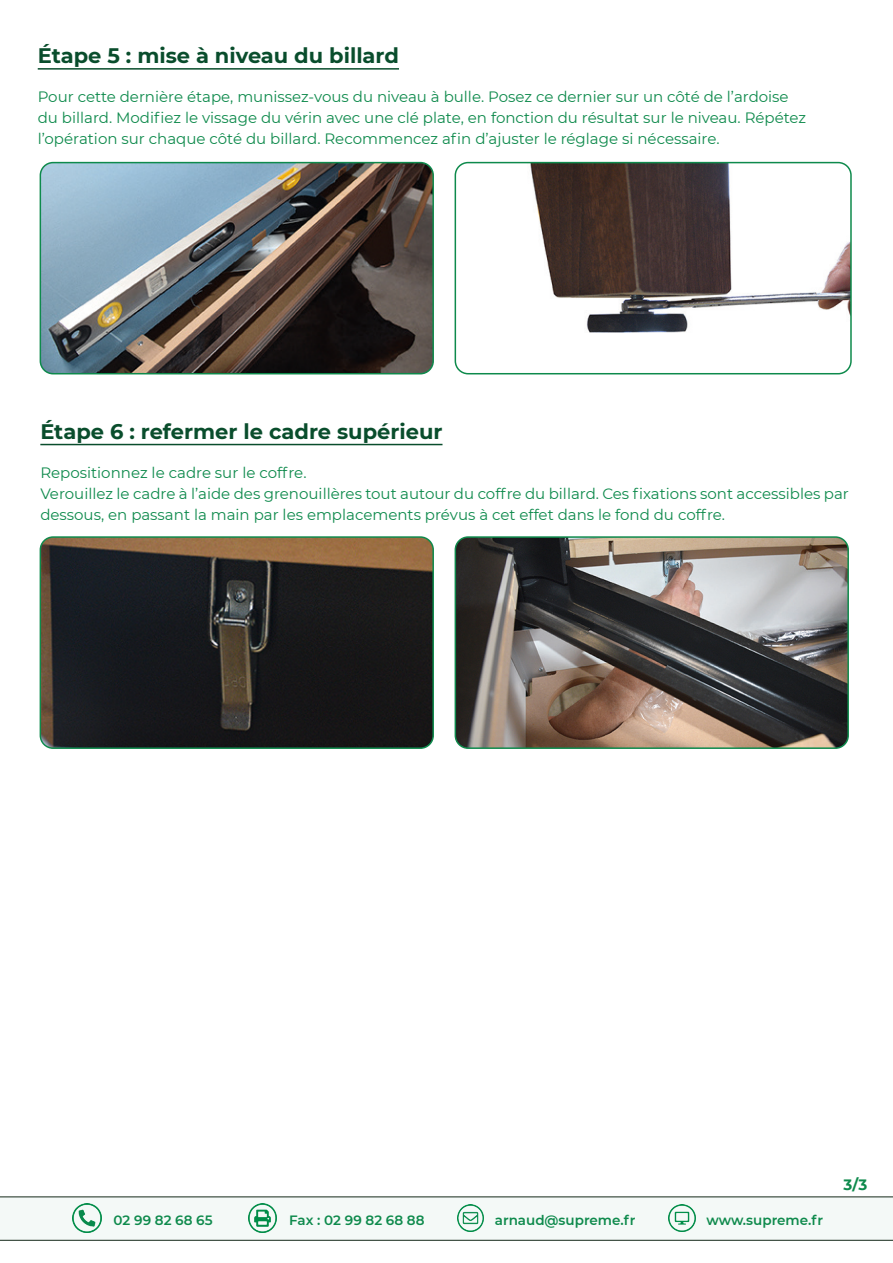
<style>
.page{position:relative;width:893px;height:1263px;background:#fff}
.page>*{position:absolute;margin:0;border:0;box-sizing:border-box;transform-origin:0 0}
.t1{font:700 21px "Montserrat";color:#094d2c}
.t2{font:15px/21px "Montserrat";color:#0e8a4c}
.t3{font:700 15px "Montserrat";color:#0e8a4c}
.t4{font:600 13.5px "Montserrat";color:#0e8a4c}
</style>
<div class="page">
<div style="left:0;top:1197px;width:893px;height:43px;background:#f4f9f7"></div>
<img style="left:73px;top:1204px;width:28px;height:28px">
<img style="left:248px;top:1204px;width:29px;height:28px">
<img style="left:457px;top:1204px;width:27px;height:27px">
<img style="left:669px;top:1204px;width:26px;height:27px">
<hr style="left:0;top:1240px;width:893px;height:1px;background:#142a1a">
<hr style="left:0;top:1196px;width:893px;height:1px;background:#142a1a">
<hr style="left:38px;top:68px;width:361px;height:2px;background:#094d2c">
<img style="left:40px;top:163px;width:393px;height:211px">
<div style="left:40px;top:162px;width:394px;height:212px;border:2px solid #0e8a4c;border-radius:13px"></div>
<img style="left:455px;top:163px;width:396px;height:211px">
<div style="left:455px;top:162px;width:397px;height:212px;border:2px solid #0e8a4c;border-radius:13px"></div>
<hr style="left:40px;top:444px;width:402px;height:1px;background:#094d2c">
<img style="left:40px;top:537px;width:393px;height:211px">
<div style="left:40px;top:536px;width:394px;height:213px;border:2px solid #0e8a4c;border-radius:13px"></div>
<img style="left:455px;top:537px;width:393px;height:211px">
<div style="left:455px;top:536px;width:394px;height:213px;border:2px solid #0e8a4c;border-radius:13px"></div>
<p class="t1" style="left:38px;top:40px;width:363px">Étape 5 : mise à niveau du billard</p>
<p class="t2" style="left:38px;top:85px;width:770px">Pour cette dernière étape, munissez-vous du niveau à bulle. Posez ce dernier sur un côté de l’ardoise du billard. Modifiez le vissage du vérin avec une clé plate, en fonction du résultat sur le niveau. Répétez l’opération sur chaque côté du billard. Recommencez afin d’ajuster le réglage si nécessaire.</p>
<p class="t1" style="left:40px;top:416px;width:404px">Étape 6 : refermer le cadre supérieur</p>
<p class="t2" style="left:40px;top:461px;width:268px">Repositionnez le cadre sur le coffre.</p>
<p class="t2" style="left:40px;top:482px;width:810px">Verouillez le cadre à l’aide des grenouillères tout autour du coffre du billard. Ces fixations sont accessibles par dessous, en passant la main par les emplacements prévus à cet effet dans le fond du coffre.</p>
<p class="t4" style="left:114px;top:1210px;width:100px">02 99 82 68 65</p>
<p class="t4" style="left:289px;top:1210px;width:137px">Fax : 02 99 82 68 88</p>
<p class="t4" style="left:495px;top:1210px;width:142px">arnaud@supreme.fr</p>
<p class="t4" style="left:706px;top:1210px;width:118px">www.supreme.fr</p>
<p class="t3" style="left:844px;top:1173px;width:25px">3/3</p>
</div>
